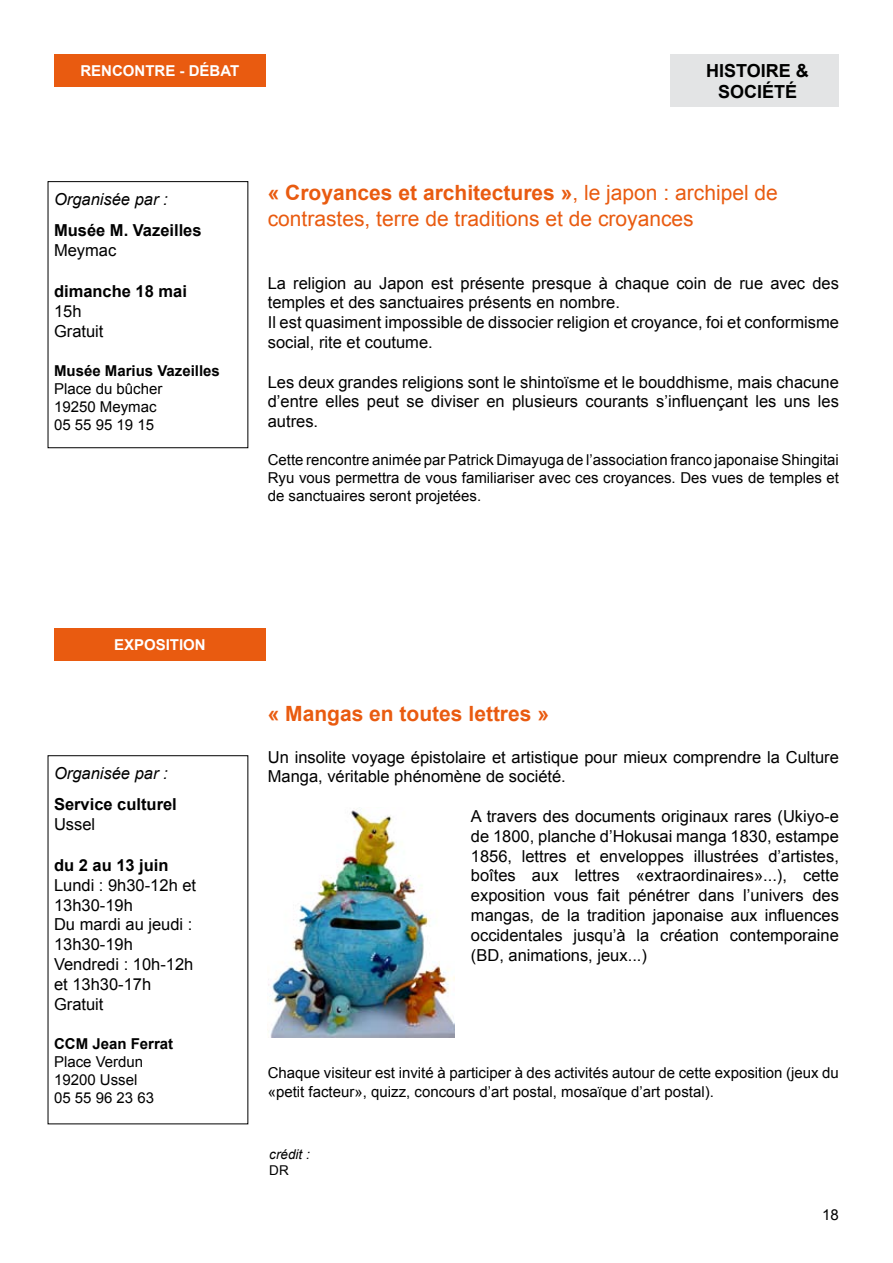
<style>
.page{position:relative;width:893px;height:1263px;background:#fff}
.page>*{position:absolute;margin:0;border:0;box-sizing:border-box;transform-origin:0 0}
.t1{font:21px/25.2px "Arial";color:#e95b10}
.t2{font:700 21px "Arial";color:#e95b10}
.t3{font:700 18px/21.6px "Arial";color:#000;text-align:center}
.t4{font:16.5px/19.8px "Arial";color:#000}
.t5{font:700 16.5px "Arial";color:#000}
.t6{font:italic 16.5px "Arial";color:#000}
.t7{font:15px/18px "Arial";color:#000}
.t8{font:700 15px "Arial";color:#000}
.t9{font:700 15px "Arial";color:#fff}
.t10{font:italic 13.5px "Arial";color:#000}
.t11{font:13.5px "Arial";color:#000}
.s1{font-weight:700}
</style>
<div class="page">
<div style="left:54px;top:54px;width:212px;height:32px;background:#e95b10"></div>
<div style="left:670px;top:54px;width:169px;height:53px;background:#e3e4e5"></div>
<div style="left:54px;top:628px;width:212px;height:32px;background:#e95b10"></div>
<img style="left:267px;top:809px;width:188px;height:228px">
<p class="t9" style="left:80px;top:61px;width:160px">RENCONTRE - DÉBAT</p>
<p class="t3" style="left:706px;top:60px;width:104px">HISTOIRE &amp;<br>SOCIÉTÉ</p>
<p class="t6" style="left:54px;top:189px;width:115px">Organisée par :</p>
<p class="t5" style="left:54px;top:219px;width:149px">Musée M. Vazeilles</p>
<p class="t4" style="left:54px;top:240px;width:64px">Meymac</p>
<p class="t5" style="left:54px;top:280px;width:134px">dimanche 18 mai</p>
<p class="t4" style="left:54px;top:301px;width:51px">15h<br>Gratuit</p>
<p class="t8" style="left:54px;top:361px;width:167px">Musée Marius Vazeilles</p>
<p class="t7" style="left:54px;top:380px;width:110px">Place du bûcher<br>19250 Meymac<br>05 55 95 19 15</p>
<p class="t1" style="left:268px;top:181px;width:512px"><span class="s1">« Croyances et architectures »</span>, le japon : archipel de contrastes, terre de traditions et de croyances</p>
<p class="t4" style="left:268px;top:273px;width:573px">La religion au Japon est présente presque à chaque coin de rue avec des temples et des sanctuaires présents en nombre.<br>Il est quasiment impossible de dissocier religion et croyance, foi et conformisme social, rite et coutume.</p>
<p class="t4" style="left:268px;top:372px;width:573px;text-align:justify">Les deux grandes religions sont le shintoïsme et le bouddhisme, mais chacune d’entre elles peut se diviser en plusieurs courants s’influençant les uns les autres.</p>
<p class="t7" style="left:268px;top:451px;width:573px;text-align:justify">Cette rencontre animée par Patrick Dimayuga de l’association franco japonaise Shingitai Ryu vous permettra de vous familiariser avec ces croyances. Des vues de temples et de sanctuaires seront projetées.</p>
<p class="t9" style="left:114px;top:635px;width:93px">EXPOSITION</p>
<p class="t6" style="left:54px;top:763px;width:115px">Organisée par :</p>
<p class="t5" style="left:54px;top:793px;width:124px">Service culturel</p>
<p class="t4" style="left:54px;top:814px;width:43px">Ussel</p>
<p class="t5" style="left:54px;top:854px;width:116px">du 2 au 13 juin</p>
<p class="t4" style="left:54px;top:875px;width:144px">Lundi : 9h30-12h et<br>13h30-19h<br>Du mardi au jeudi :<br>13h30-19h<br>Vendredi : 10h-12h et 13h30-17h<br>Gratuit</p>
<p class="t8" style="left:54px;top:1034px;width:121px">CCM Jean Ferrat</p>
<p class="t7" style="left:54px;top:1053px;width:102px">Place Verdun<br>19200 Ussel<br>05 55 96 23 63</p>
<p class="t2" style="left:268px;top:700px;width:283px">« Mangas en toutes lettres »</p>
<p class="t4" style="left:268px;top:747px;width:573px">Un insolite voyage épistolaire et artistique pour mieux comprendre la Culture<br>Manga, véritable phénomène de société.</p>
<p class="t4" style="left:471px;top:806px;width:369px;text-align:justify">A travers des documents originaux rares (Ukiyo-e de 1800, planche d’Hokusai manga 1830, estampe 1856, lettres et enveloppes illustrées d’artistes, boîtes aux lettres «extraordinaires»...), cette exposition vous fait pénétrer dans l’univers des mangas, de la tradition japonaise aux influences occidentales jusqu’à la création contemporaine (BD, animations, jeux...)</p>
<p class="t7" style="left:268px;top:1063px;width:573px;line-height:19.8px">Chaque visiteur est invité à participer à des activités autour de cette exposition (jeux du «petit facteur», quizz, concours d’art postal, mosaïque d’art postal).</p>
<p class="t10" style="left:269px;top:1145px;width:42px">crédit :</p>
<p class="t11" style="left:269px;top:1162px;width:21px">DR</p>
<p class="t7" style="left:822px;top:1206px;width:18px">18</p>
</div>
